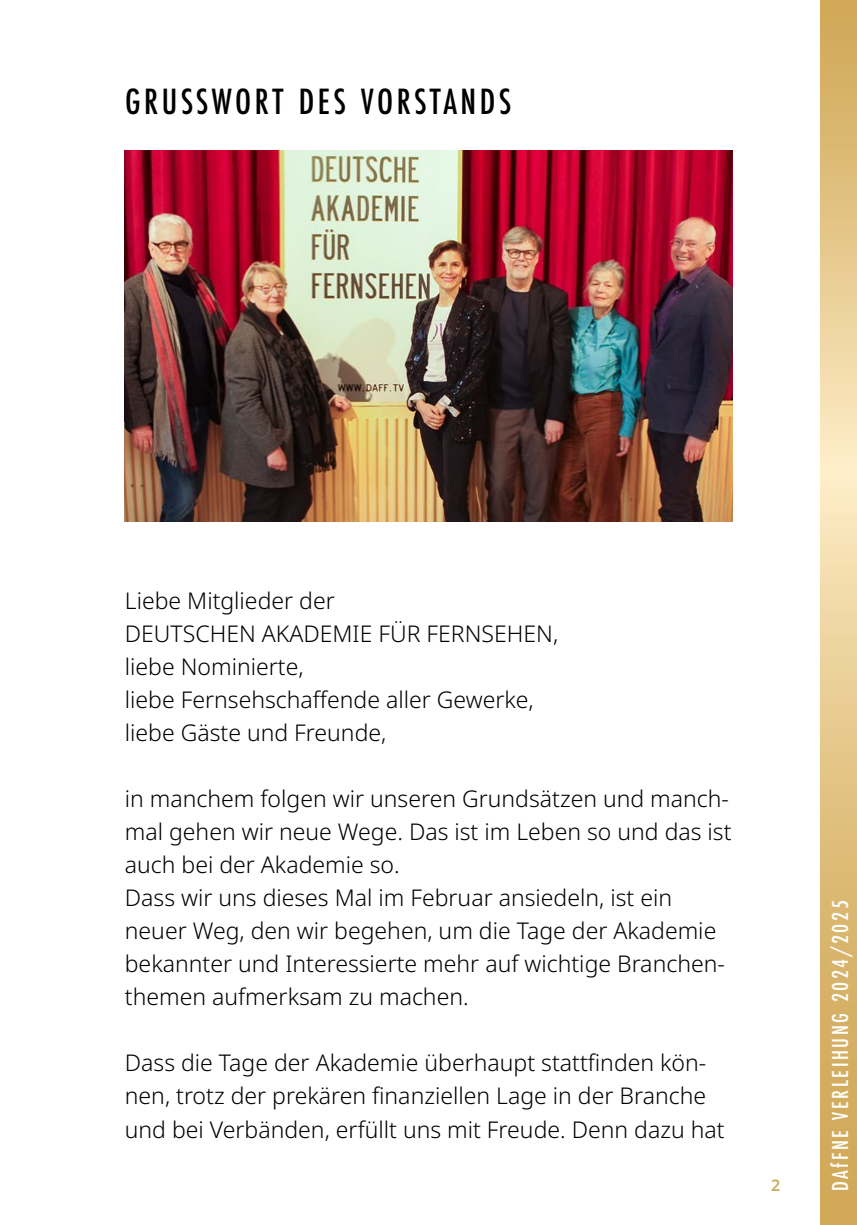
<style>
.page{position:relative;width:857px;height:1225px;background:#fff}
.page>*{position:absolute;margin:0;border:0;box-sizing:border-box;transform-origin:0 0}
.t1{font:500 38px "Futura PT Cond";letter-spacing:.09em;color:#000}
.t2{font:500 24px "Futura PT Cond";letter-spacing:.1em;color:#fff}
.t3{font:300 23px/33px "Noto Sans";color:#000}
.t4{font:600 16px "Noto Sans";color:#d1a959}
</style>
<div class="page">
<svg style="left:820px;top:0;width:36px;height:1225px;background:#e2c485"></svg>
<img style="left:125px;top:150px;width:606px;height:372px">
<h1 class="t1" style="left:125px;top:79px;width:387px">GRUSSWORT DES VORSTANDS</h1>
<p class="t3" style="left:125px;top:585px;width:434px">Liebe Mitglieder der<br>DEUTSCHEN AKADEMIE FÜR FERNSEHEN, liebe Nominierte,<br>liebe Fernsehschaffende aller Gewerke, liebe Gäste und Freunde,</p>
<p class="t3" style="left:125px;top:783px;width:608px">in manchem folgen wir unseren Grundsätzen und manch&shy;mal gehen wir neue Wege. Das ist im Leben so und das ist auch bei der Akademie so.<br>Dass wir uns dieses Mal im Februar ansiedeln, ist ein neuer Weg, den wir begehen, um die Tage der Akademie bekannter und Interessierte mehr auf wichtige Branchen&shy;themen aufmerksam zu machen.</p>
<p class="t3" style="left:125px;top:1047px;width:601px">Dass die Tage der Akademie überhaupt stattfinden kön&shy;nen, trotz der prekären finanziellen Lage in der Branche und bei Verbänden, erfüllt uns mit Freude. Denn dazu hat</p>
<p class="t4" style="left:770px;top:1173px;width:11px">2</p>
<p class="t2" style="left:825px;top:1191px;width:292px;rotate:-90deg">DAfFNE VERLEIHUNG 2024/2025</p>
</div>
